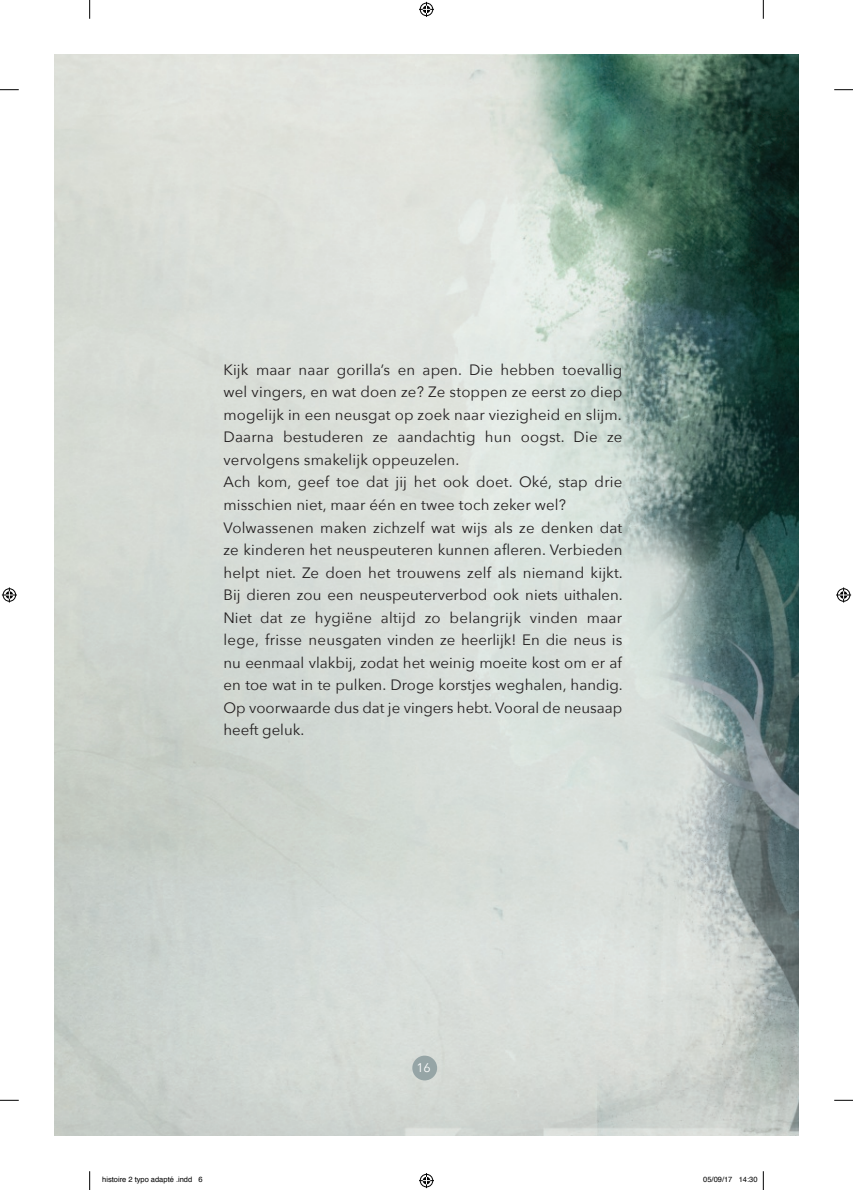
<style>
.page{position:relative;width:853px;height:1190px;background:#fff}
.page>*{position:absolute;margin:0;border:0;box-sizing:border-box;transform-origin:0 0}
.t1{font:15px/22.5px "Avenir Next";letter-spacing:.01em;color:#231f20}
.t2{font:12.5px "Avenir Next";color:#fff}
.t3{font:7.5px "Helvetica";color:#000}
</style>
<div class="page">
<img style="left:54px;top:54px;width:744px;height:1081px">
<div style="left:412px;top:1055px;width:25px;height:25px;background:#96a5a6;border-radius:50%"></div>
<svg style="left:0;top:89px;width:19px;height:1px"></svg>
<svg style="left:834px;top:89px;width:18px;height:1px"></svg>
<svg style="left:0;top:1099px;width:19px;height:1px"></svg>
<svg style="left:834px;top:1099px;width:18px;height:1px"></svg>
<svg style="left:89px;top:0;width:1px;height:19px"></svg>
<svg style="left:89px;top:1171px;width:1px;height:18px"></svg>
<svg style="left:762px;top:0;width:2px;height:19px"></svg>
<svg style="left:419px;top:2px;width:15px;height:15px"></svg>
<svg style="left:419px;top:1173px;width:15px;height:14px"></svg>
<svg style="left:2px;top:587px;width:15px;height:15px"></svg>
<svg style="left:836px;top:587px;width:15px;height:15px"></svg>
<svg style="left:762px;top:1171px;width:2px;height:18px"></svg>
<p class="t1" style="left:223px;top:358px;width:401px">Kijk maar naar gorilla’s en apen. Die hebben toevallig wel vingers, en wat doen ze? Ze stoppen ze eerst zo diep mogelijk in een neusgat op zoek naar viezigheid en slijm.<br>Daarna bestuderen ze aandachtig hun oogst. Die ze vervolgens smakelijk oppeuzelen.<br>Ach kom, geef toe dat jij het ook doet. Oké, stap drie misschien niet, maar één en twee toch zeker wel?<br>Volwassenen maken zichzelf wat wijs als ze denken dat ze kinderen het neuspeuteren kunnen afleren. Verbieden helpt niet. Ze doen het trouwens zelf als niemand kijkt.<br>Bij dieren zou een neuspeuterverbod ook niets uithalen.<br>Niet dat ze hygiëne altijd zo belangrijk vinden maar lege, frisse neusgaten vinden ze heerlijk! En die neus is nu eenmaal vlakbij, zodat het weinig moeite kost om er af en toe wat in te pulken. Droge korstjes weghalen, handig.<br>Op voorwaarde dus dat je vingers hebt. Vooral de neusaap heeft geluk.</p>
<p class="t2" style="left:416px;top:1057px;width:16px">16</p>
<p class="t3" style="left:102px;top:1173px;width:102px">histoire 2 typo adapté .indd 6</p>
<p class="t3" style="left:703px;top:1173px;width:56px">05/09/17 14:30</p>
</div>
